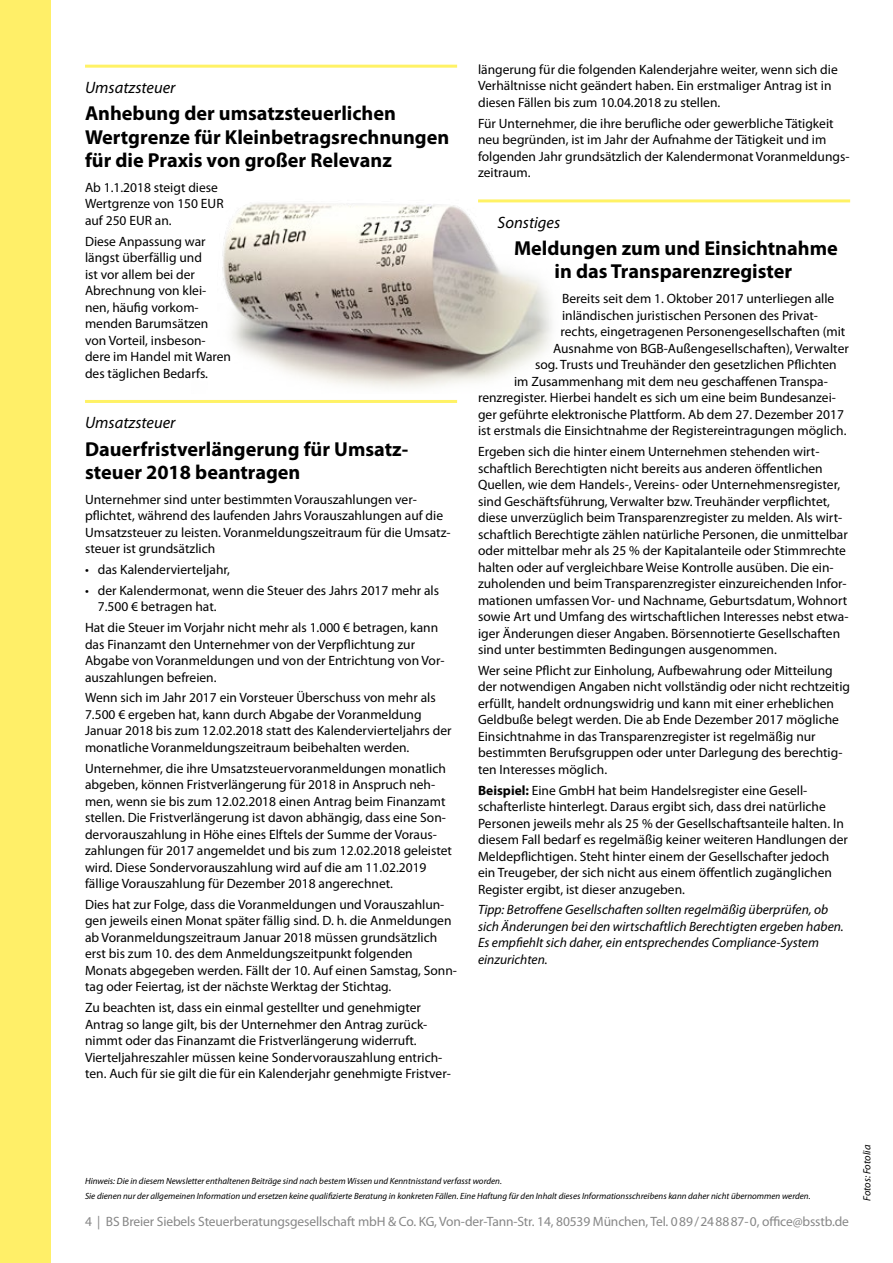
<style>
.page{position:relative;width:893px;height:1263px;background:#fff}
.page>*{position:absolute;margin:0;border:0;box-sizing:border-box;transform-origin:0 0}
.t1{font:700 20.25px/23.2px "Myriad Pro";color:#000}
.t2{font:italic 16.5px "Myriad Pro";color:#000}
.t3{font:13.5px/16.5px "Myriad Pro";color:#000}
.t4{font:italic 13.5px/16.5px "Myriad Pro";color:#000}
.t5{font:13.5px "Myriad Pro";letter-spacing:-.01em;color:#878787}
.t6{font:italic 10.5px "Myriad Pro";color:#000}
.t7{font:italic 9px/15px "Myriad Pro";color:#000}
.s1{font-weight:700}
</style>
<div class="page">
<div style="left:0;top:0;width:51px;height:1263px;background:#ffef68"></div>
<img style="left:222px;top:202px;width:367px;height:186px">
<hr style="left:478px;top:199px;width:372px;height:3px;background:#fff265">
<hr style="left:85px;top:65px;width:372px;height:3px;background:#fff265">
<hr style="left:85px;top:400px;width:372px;height:3px;background:#fff265">
<p class="t2" style="left:85px;top:77px;width:92px">Umsatzsteuer</p>
<h1 class="t1" style="left:85px;top:101px;width:366px">Anhebung der umsatzsteuerlichen<br>Wertgrenze für Kleinbetragsrechnungen für die Praxis von großer Relevanz</h1>
<p class="t3" style="left:85px;top:179px;width:140px">Ab 1.1.2018 steigt diese<br>Wertgrenze von 150 EUR auf 250 EUR an.</p>
<p class="t3" style="left:85px;top:233px;width:148px">Diese Anpassung war längst überfällig und<br>ist vor allem bei der<br>Abrechnung von klei&shy;nen, häufig vorkom&shy;menden Barumsätzen von Vorteil, insbeson&shy;dere im Handel mit Waren des täglichen Bedarfs.</p>
<p class="t2" style="left:85px;top:412px;width:92px">Umsatzsteuer</p>
<h1 class="t1" style="left:85px;top:437px;width:323px">Dauerfristverlängerung für Umsatz&shy;steuer 2018 beantragen</h1>
<p class="t3" style="left:85px;top:491px;width:367px">Unternehmer sind unter bestimmten Vorauszahlungen ver&shy;pflichtet, während des laufenden Jahrs Vorauszahlungen auf die Umsatzsteuer zu leisten. Voranmeldungszeitraum für die Umsatz&shy;steuer ist grundsätzlich</p>
<p class="t3" style="left:85px;top:561px;width:146px">• das Kalendervierteljahr,</p>
<p class="t3" style="left:98px;top:582px;width:343px;text-indent:-13px">• der Kalendermonat, wenn die Steuer des Jahrs 2017 mehr als<br>7.500 € betragen hat.</p>
<p class="t3" style="left:85px;top:619px;width:361px">Hat die Steuer im Vorjahr nicht mehr als 1.000 € betragen, kann das Finanzamt den Unternehmer von der Verpflichtung zur Abgabe von Voranmeldungen und von der Entrichtung von Vor&shy;auszahlungen befreien.</p>
<p class="t3" style="left:85px;top:689px;width:368px">Wenn sich im Jahr 2017 ein Vorsteuer Überschuss von mehr als 7.500 € ergeben hat, kann durch Abgabe der Voranmeldung Januar 2018 bis zum 12.02.2018 statt des Kalendervierteljahrs der monatliche Voranmeldungszeitraum beibehalten werden.</p>
<p class="t3" style="left:85px;top:760px;width:369px">Unternehmer, die ihre Umsatzsteuervoranmeldungen monatlich abgeben, können Fristverlängerung für 2018 in Anspruch neh&shy;men, wenn sie bis zum 12.02.2018 einen Antrag beim Finanzamt stellen. Die Fristverlängerung ist davon abhängig, dass eine Son&shy;dervorauszahlung in Höhe eines Elftels der Summe der Voraus&shy;zahlungen für 2017 angemeldet und bis zum 12.02.2018 geleistet wird. Diese Sondervorauszahlung wird auf die am 11.02.2019 fällige Vorauszahlung für Dezember 2018 angerechnet.</p>
<p class="t3" style="left:85px;top:896px;width:373px">Dies hat zur Folge, dass die Voranmeldungen und Vorauszahlun&shy;gen jeweils einen Monat später fällig sind. D. h. die Anmeldungen ab Voranmeldungszeitraum Januar 2018 müssen grundsätzlich erst bis zum 10. des dem Anmeldungszeitpunkt folgenden Monats abgegeben werden. Fällt der 10. Auf einen Samstag, Sonn&shy;tag oder Feiertag, ist der nächste Werktag der Stichtag.</p>
<p class="t3" style="left:85px;top:999px;width:367px">Zu beachten ist, dass ein einmal gestellter und genehmigter Antrag so lange gilt, bis der Unternehmer den Antrag zurück&shy;nimmt oder das Finanzamt die Fristverlängerung widerruft.<br>Vierteljahreszahler müssen keine Sondervorauszahlung entrich&shy;ten. Auch für sie gilt die für ein Kalenderjahr genehmigte Fristver-</p>
<p class="t3" style="left:478px;top:61px;width:361px">längerung für die folgenden Kalenderjahre weiter, wenn sich die<br>Verhältnisse nicht geändert haben. Ein erstmaliger Antrag ist in diesen Fällen bis zum 10.04.2018 zu stellen.</p>
<p class="t3" style="left:478px;top:115px;width:373px">Für Unternehmer, die ihre berufliche oder gewerbliche Tätigkeit neu begründen, ist im Jahr der Aufnahme der Tätigkeit und im folgenden Jahr grundsätzlich der Kalendermonat Voranmeldungs&shy;zeitraum.</p>
<p class="t2" style="left:498px;top:212px;width:64px">Sonstiges</p>
<h1 class="t1" style="left:514px;top:236px;width:325px;text-align:center">Meldungen zum und Einsichtnahme in das Transparenzregister</h1>
<p class="t3" style="left:562px;top:290px;width:274px">Bereits seit dem 1. Oktober 2017 unterliegen alle</p>
<p class="t3" style="left:562px;top:307px;width:257px">inländischen juristischen Personen des Privat-</p>
<p class="t3" style="left:561px;top:323px;width:286px">rechts, eingetragenen Personengesellschaften (mit</p>
<p class="t3" style="left:553px;top:340px;width:297px">Ausnahme von BGB-Außengesellschaften), Verwalter</p>
<p class="t3" style="left:535px;top:356px;width:303px">sog. Trusts und Treuhänder den gesetzlichen Pflichten</p>
<p class="t3" style="left:514px;top:373px;width:315px">im Zusammenhang mit dem neu geschaffenen Transpa-</p>
<p class="t3" style="left:478px;top:389px;width:359px">renzregister. Hierbei handelt es sich um eine beim Bundesanzei-</p>
<p class="t3" style="left:478px;top:406px;width:367px">ger geführte elektronische Plattform. Ab dem 27. Dezember 2017</p>
<p class="t3" style="left:478px;top:422px;width:370px">ist erstmals die Einsichtnahme der Registereintragungen möglich.</p>
<p class="t3" style="left:478px;top:443px;width:372px">Ergeben sich die hinter einem Unternehmen stehenden wirt&shy;schaftlich Berechtigten nicht bereits aus anderen öffentlichen Quellen, wie dem Handels-, Vereins- oder Unternehmensregister, sind Geschäftsführung, Verwalter bzw. Treuhänder verpflichtet, diese unverzüglich beim Transparenzregister zu melden. Als wirt&shy;schaftlich Berechtigte zählen natürliche Personen, die unmittelbar oder mittelbar mehr als 25 % der Kapitalanteile oder Stimmrechte halten oder auf vergleichbare Weise Kontrolle ausüben. Die ein&shy;zuholenden und beim Transparenzregister einzureichenden Infor&shy;mationen umfassen Vor- und Nachname, Geburtsdatum, Wohnort sowie Art und Umfang des wirtschaftlichen Interesses nebst etwa&shy;iger Änderungen dieser Angaben. Börsennotierte Gesellschaften sind unter bestimmten Bedingungen ausgenommen.</p>
<p class="t3" style="left:478px;top:662px;width:374px">Wer seine Pflicht zur Einholung, Aufbewahrung oder Mitteilung der notwendigen Angaben nicht vollständig oder nicht rechtzeitig erfüllt, handelt ordnungswidrig und kann mit einer erheblichen Geldbuße belegt werden. Die ab Ende Dezember 2017 mögliche Einsichtnahme in das Transparenzregister ist regelmäßig nur bestimmten Berufsgruppen oder unter Darlegung des berechtig&shy;ten Interesses möglich.</p>
<p class="t3" style="left:478px;top:782px;width:371px"><span class="s1">Beispiel:</span> Eine GmbH hat beim Handelsregister eine Gesell&shy;schafterliste hinterlegt. Daraus ergibt sich, dass drei natürliche Personen jeweils mehr als 25 % der Gesellschaftsanteile halten. In diesem Fall bedarf es regelmäßig keiner weiteren Handlungen der Meldepflichtigen. Steht hinter einem der Gesellschafter jedoch ein Treugeber, der sich nicht aus einem öffentlich zugänglichen Register ergibt, ist dieser anzugeben.</p>
<p class="t4" style="left:478px;top:901px;width:367px">Tipp: Betroffene Gesellschaften sollten regelmäßig überprüfen, ob sich Änderungen bei den wirtschaftlich Berechtigten ergeben haben.<br>Es empfiehlt sich daher, ein entsprechendes Compliance-System einzurichten.</p>
<p class="t7" style="left:85px;top:1173px;width:727px">Hinweis: Die in diesem Newsletter enthaltenen Beiträge sind nach bestem Wissen und Kenntnisstand verfasst worden.<br>Sie dienen nur der allgemeinen Information und ersetzen keine qualifizierte Beratung in konkreten Fällen. Eine Haftung für den Inhalt dieses Informationsschreibens kann daher nicht übernommen werden.</p>
<p class="t5" style="left:85px;top:1213px;width:765px">4 | BS Breier Siebels Steuerberatungsgesellschaft mbH &amp; Co. KG, Von-der-Tann-Str. 14, 80539 München, Tel. 089/248887-0, office@bsstb.de</p>
<p class="t6" style="left:860px;top:1201px;width:57px;rotate:-90deg">Fotos: Fotolia</p>
</div>
